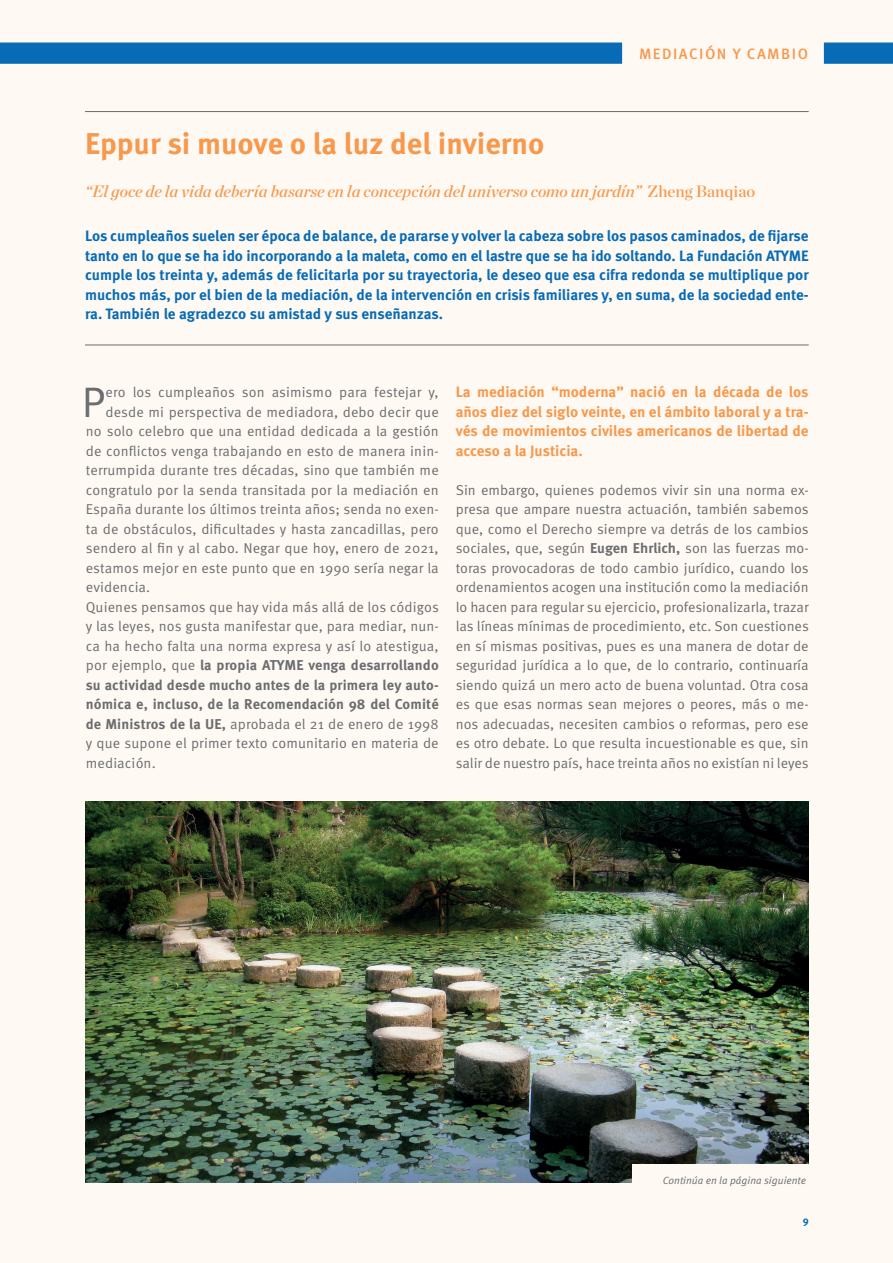
<style>
.page{position:relative;width:893px;height:1263px;background:#fef9f3}
.page>*{position:absolute;margin:0;border:0;box-sizing:border-box;transform-origin:0 0}
.t1{font:42.75px "Meta Pro";color:#6c6d70}
.t2{font:700 30px "Meta Pro";color:#f7984c}
.t3{font:italic 16.5px "Chronicle Display Semi";color:#f7984c}
.t4{font:700 15px/19.5px "Meta Pro";letter-spacing:-.005em;color:#076bb6;text-align:justify}
.t5{font:700 15px/19.5px "Meta Pro";color:#f7984c;text-align:justify}
.t6{font:500 15px "Meta Pro";letter-spacing:.1em;color:#f7984c}
.t7{font:14.25px/19.5px "Meta Pro";letter-spacing:.01em;color:#6c6d70;text-align:justify}
.t8{font:700 14.25px "Meta Pro";letter-spacing:.01em;color:#6c6d70}
.t9{font:italic 10.5px "Meta Pro";color:#6c6d70}
.t10{font:700 10.5px "Meta Pro";color:#076bb6}
.s1{font-style:normal}
.s2{font-weight:400}
.s3{font-weight:700}
</style>
<div class="page">
<hr style="left:85px;top:111px;width:724px;height:1px;background:#6c6d70">
<hr style="left:85px;top:345px;width:724px;height:1px;background:#6c6d70">
<img style="left:86px;top:801px;width:723px;height:381px">
<div style="left:632px;top:1164px;width:178px;height:31px;background:#fef9f3"></div>
<svg style="left:0;top:43px;width:893px;height:21px"></svg>
<p class="t6" style="left:639px;top:44px;width:170px">MEDIACIÓN Y CAMBIO</p>
<h2 class="t2" style="left:85px;top:125px;width:461px">Eppur si muove o la luz del invierno</h2>
<p class="t3" style="left:85px;top:178px;width:672px">“El goce de la vida debería basarse en la concepción del universo como un jardín” <span class="s1">Zheng Banqiao</span></p>
<p class="t4" style="left:85px;top:227px;width:725px">Los cumpleaños suelen ser época de balance, de pararse y volver la cabeza sobre los pasos caminados, de fijarse tanto en lo que se ha ido incorporando a la maleta, como en el lastre que se ha ido soltando. La Fundación ATYME cumple los treinta y, además de felicitarla por su trayectoria, le deseo que esa cifra redonda se multiplique por muchos más, por el bien de la mediación, de la intervención en crisis familiares y, en suma, de la sociedad ente&shy;ra. También le agradezco su amistad y sus enseñanzas.</p>
<h1 class="t1" style="left:82px;top:375px;width:25px">P</h1>
<p class="t7" style="left:106px;top:383px;width:335px">ero los cumpleaños son asimismo para festejar y,</p>
<p class="t7" style="left:106px;top:402px;width:335px">desde mi perspectiva de mediadora, debo decir que</p>
<p class="t7" style="left:86px;top:422px;width:354px">no solo celebro que una entidad dedicada a la gestión</p>
<p class="t7" style="left:86px;top:441px;width:354px">de conflictos venga trabajando en esto de manera inin-</p>
<p class="t7" style="left:86px;top:461px;width:354px">terrumpida durante tres décadas, sino que también me</p>
<p class="t7" style="left:86px;top:480px;width:354px">congratulo por la senda transitada por la mediación en</p>
<p class="t7" style="left:86px;top:500px;width:354px">España durante los últimos treinta años; senda no exen-</p>
<p class="t7" style="left:86px;top:519px;width:354px">ta de obstáculos, dificultades y hasta zancadillas, pero</p>
<p class="t7" style="left:86px;top:539px;width:354px">sendero al fin y al cabo. Negar que hoy, enero de 2021,</p>
<p class="t7" style="left:86px;top:558px;width:354px">estamos mejor en este punto que en 1990 sería negar la</p>
<p class="t7" style="left:86px;top:578px;width:66px">evidencia.</p>
<p class="t7" style="left:86px;top:597px;width:355px">Quienes pensamos que hay vida más allá de los códigos</p>
<p class="t7" style="left:86px;top:617px;width:354px">y las leyes, nos gusta manifestar que, para mediar, nun-</p>
<p class="t7" style="left:86px;top:636px;width:354px">ca ha hecho falta una norma expresa y así lo atestigua,</p>
<p class="t8" style="left:86px;top:656px;width:354px"><span class="s2">por ejemplo, que</span> la propia ATYME venga desarrollando</p>
<p class="t8" style="left:86px;top:675px;width:354px">su actividad desde mucho antes de la primera ley auto-</p>
<p class="t8" style="left:86px;top:695px;width:354px">nómica e, incluso, de la Recomendación 98 del Comité</p>
<p class="t7" style="left:86px;top:714px;width:354px"><span class="s3">de Ministros de la UE,</span> aprobada el 21 de enero de 1998</p>
<p class="t7" style="left:86px;top:734px;width:354px">y que supone el primer texto comunitario en materia de</p>
<p class="t7" style="left:86px;top:753px;width:71px">mediación.</p>
<p class="t5" style="left:456px;top:383px;width:354px">La mediación “moderna” nació en la década de los años diez del siglo veinte, en el ámbito laboral y a tra&shy;vés de movimientos civiles americanos de libertad de acceso a la Justicia.</p>
<p class="t7" style="left:456px;top:480px;width:355px">Sin embargo, quienes podemos vivir sin una norma ex&shy;presa que ampare nuestra actuación, también sabemos que, como el Derecho siempre va detrás de los cambios sociales, que, según <span class="s3">Eugen Ehrlich,</span> son las fuerzas mo&shy;toras provocadoras de todo cambio jurídico, cuando los ordenamientos acogen una institución como la mediación lo hacen para regular su ejercicio, profesionalizarla, trazar las líneas mínimas de procedimiento, etc. Son cuestiones en sí mismas positivas, pues es una manera de dotar de seguridad jurídica a lo que, de lo contrario, continuaría siendo quizá un mero acto de buena voluntad. Otra cosa es que esas normas sean mejores o peores, más o me&shy;nos adecuadas, necesiten cambios o reformas, pero ese es otro debate. Lo que resulta incuestionable es que, sin salir de nuestro país, hace treinta años no existían ni leyes</p>
<p class="t9" style="left:663px;top:1173px;width:145px">Continúa en la página siguiente</p>
<p class="t10" style="left:803px;top:1214px;width:7px">9</p>
</div>
